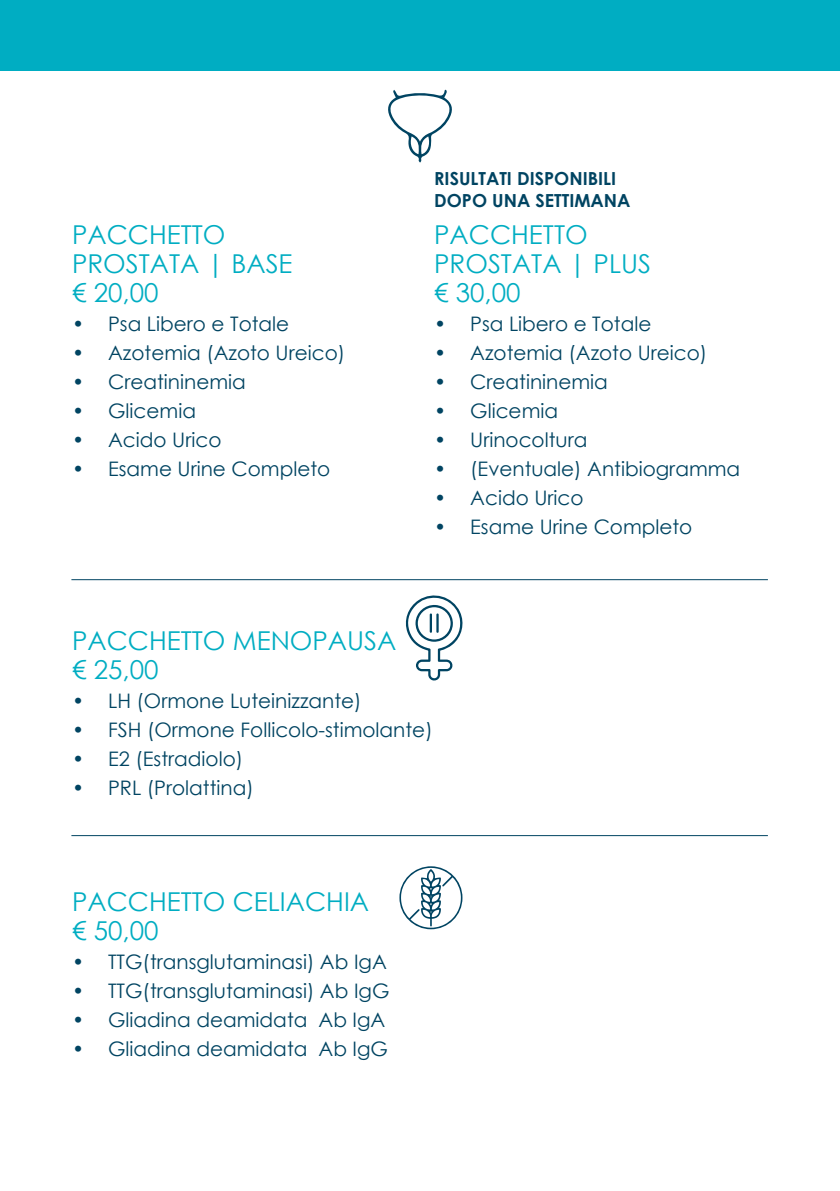
<style>
.page{position:relative;width:840px;height:1191px;background:#fff}
.page>*{position:absolute;margin:0;border:0;box-sizing:border-box;transform-origin:0 0}
.t1{font:26px/29px "Century Gothic";color:#00adc2}
.t2{font:20px "Century Gothic";color:#004462}
.t3{font:700 18px/22px "Century Gothic";color:#004462}
</style>
<div class="page">
<div style="left:0;top:0;width:839px;height:71px;background:#00adc2"></div>
<hr style="left:71px;top:579px;width:696px;height:1px;background:#004462">
<hr style="left:71px;top:835px;width:696px;height:1px;background:#004462">
<svg style="left:388px;top:89px;width:64px;height:74px"></svg>
<svg style="left:405px;top:595px;width:58px;height:86px"></svg>
<svg style="left:399px;top:866px;width:63px;height:63px"></svg>
<h1 class="t1" style="left:72px;top:219px;width:222px">PACCHETTO<br>PROSTATA | BASE € 20,00</h1>
<p class="t2" style="left:72px;top:309px;width:218px">• Psa Libero e Totale</p>
<p class="t2" style="left:72px;top:338px;width:274px">• Azotemia (Azoto Ureico)</p>
<p class="t2" style="left:72px;top:367px;width:175px">• Creatininemia</p>
<p class="t2" style="left:72px;top:396px;width:125px">• Glicemia</p>
<p class="t2" style="left:72px;top:425px;width:151px">• Acido Urico</p>
<p class="t2" style="left:72px;top:454px;width:259px">• Esame Urine Completo</p>
<p class="t3" style="left:434px;top:167px;width:198px">RISULTATI DISPONIBILI<br>DOPO UNA SETTIMANA</p>
<h1 class="t1" style="left:434px;top:219px;width:218px">PACCHETTO<br>PROSTATA | PLUS € 30,00</h1>
<p class="t2" style="left:434px;top:309px;width:218px">• Psa Libero e Totale</p>
<p class="t2" style="left:434px;top:338px;width:274px">• Azotemia (Azoto Ureico)</p>
<p class="t2" style="left:434px;top:367px;width:175px">• Creatininemia</p>
<p class="t2" style="left:434px;top:396px;width:125px">• Glicemia</p>
<p class="t2" style="left:434px;top:425px;width:155px">• Urinocoltura</p>
<p class="t2" style="left:434px;top:454px;width:307px">• (Eventuale) Antibiogramma</p>
<p class="t2" style="left:434px;top:483px;width:151px">• Acido Urico</p>
<p class="t2" style="left:434px;top:512px;width:259px">• Esame Urine Completo</p>
<h1 class="t1" style="left:72px;top:625px;width:326px">PACCHETTO MENOPAUSA € 25,00</h1>
<p class="t2" style="left:72px;top:686px;width:291px">• LH (Ormone Luteinizzante)</p>
<p class="t2" style="left:72px;top:715px;width:362px">• FSH (Ormone Follicolo-stimolante)</p>
<p class="t2" style="left:72px;top:744px;width:172px">• E2 (Estradiolo)</p>
<p class="t2" style="left:72px;top:773px;width:183px">• PRL (Prolattina)</p>
<h1 class="t1" style="left:72px;top:886px;width:298px">PACCHETTO CELIACHIA € 50,00</h1>
<p class="t2" style="left:72px;top:947px;width:316px">• TTG(transglutaminasi) Ab IgA</p>
<p class="t2" style="left:72px;top:976px;width:319px">• TTG(transglutaminasi) Ab IgG</p>
<p class="t2" style="left:72px;top:1005px;width:314px">• Gliadina deamidata Ab IgA</p>
<p class="t2" style="left:72px;top:1034px;width:317px">• Gliadina deamidata Ab IgG</p>
</div>
